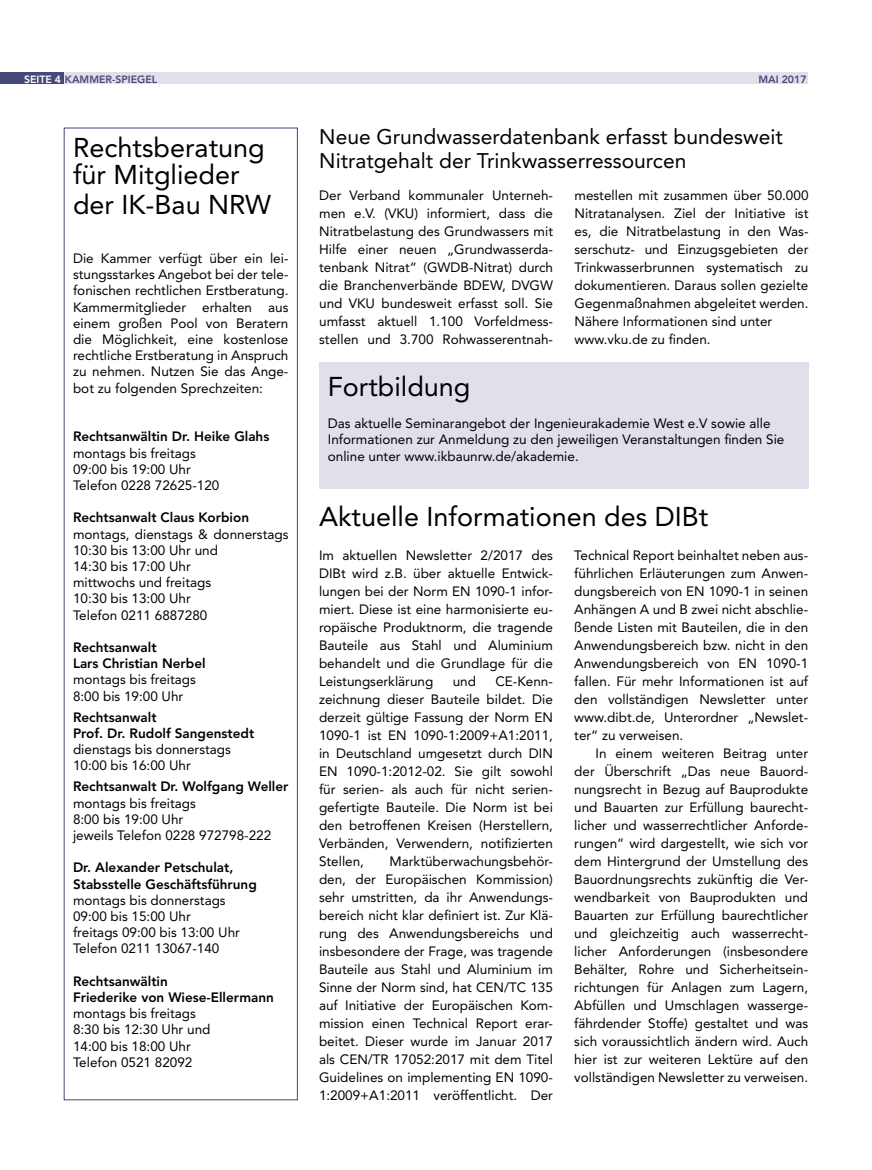
<style>
.page{position:relative;width:872px;height:1170px;background:#fff}
.page>*{position:absolute;margin:0;border:0;box-sizing:border-box;transform-origin:0 0}
.t1{font:27px/27px "Avenir LT Std";color:#000}
.t2{font:21px/24px "Avenir LT Std";color:#000}
.t3{font:13.5px/18px "Avenir LT Std";color:#000}
.t4{font:800 13.5px/16.2px "Avenir LT Std";color:#000}
.t5{font:800 10.5px "Avenir LT Std";color:#464978}
.s1{color:#fff}
</style>
<div class="page">
<div style="left:62px;top:73px;width:745px;height:11px;background:#e1dfe9"></div>
<div style="left:0;top:73px;width:63px;height:11px;background:#464978"></div>
<div style="left:64px;top:128px;width:234px;height:972px;border:1px solid #464978"></div>
<div style="left:319px;top:362px;width:489px;height:126px;background:#e1dfe9"></div>
<p class="t5" style="left:24px;top:73px;width:134px"><span class="s1">SEITE 4</span> KAMMER-SPIEGEL</p>
<p class="t5" style="left:758px;top:73px;width:50px">MAI 2017</p>
<h1 class="t1" style="left:73px;top:135px;width:193px">Rechtsberatung für Mitglieder</h1>
<h1 class="t1" style="left:73px;top:192px;width:200px">der IK-Bau NRW</h1>
<p class="t3" style="left:73px;top:250px;width:217px;line-height:16.2px;text-align:justify">Die Kammer verfügt über ein lei&shy;stungsstarkes Angebot bei der tele&shy;fonischen rechtlichen Erstberatung.<br>Kammermitglieder erhalten aus einem großen Pool von Beratern die Möglichkeit, eine kostenlose rechtliche Erstberatung in Anspruch zu nehmen. Nutzen Sie das Ange&shy;bot zu folgenden Sprechzeiten:</p>
<p class="t4" style="left:73px;top:428px;width:198px">Rechtsanwältin Dr. Heike Glahs</p>
<p class="t3" style="left:73px;top:445px;width:148px;line-height:16.2px">montags bis freitags<br>09:00 bis 19:00 Uhr<br>Telefon 0228 72625-120</p>
<p class="t4" style="left:73px;top:509px;width:177px">Rechtsanwalt Claus Korbion</p>
<p class="t3" style="left:73px;top:526px;width:217px;line-height:16.2px">montags, dienstags &amp; donnerstags<br>10:30 bis 13:00 Uhr und<br>14:30 bis 17:00 Uhr<br>mittwochs und freitags<br>10:30 bis 13:00 Uhr<br>Telefon 0211 6887280</p>
<p class="t4" style="left:73px;top:639px;width:134px">Rechtsanwalt<br>Lars Christian Nerbel</p>
<p class="t3" style="left:73px;top:671px;width:124px;line-height:16.2px">montags bis freitags<br>8:00 bis 19:00 Uhr</p>
<p class="t4" style="left:73px;top:708px;width:183px">Rechtsanwalt<br>Prof. Dr. Rudolf Sangenstedt</p>
<p class="t3" style="left:73px;top:741px;width:159px;line-height:16.2px">dienstags bis donnerstags<br>10:00 bis 16:00 Uhr</p>
<p class="t4" style="left:73px;top:778px;width:217px">Rechtsanwalt Dr. Wolfgang Weller</p>
<p class="t3" style="left:73px;top:794px;width:200px;line-height:16.2px">montags bis freitags<br>8:00 bis 19:00 Uhr<br>jeweils Telefon 0228 972798-222</p>
<p class="t4" style="left:73px;top:859px;width:185px">Dr. Alexander Petschulat,<br>Stabsstelle Geschäftsführung</p>
<p class="t3" style="left:73px;top:892px;width:168px;line-height:16.2px">montags bis donnerstags<br>09:00 bis 15:00 Uhr<br>freitags 09:00 bis 13:00 Uhr<br>Telefon 0211 13067-140</p>
<p class="t4" style="left:73px;top:972px;width:202px">Rechtsanwältin<br>Friederike von Wiese-Ellermann</p>
<p class="t3" style="left:73px;top:1005px;width:139px;line-height:16.2px">montags bis freitags<br>8:30 bis 12:30 Uhr und<br>14:00 bis 18:00 Uhr<br>Telefon 0521 82092</p>
<h2 class="t2" style="left:319px;top:124px;width:465px">Neue Grundwasserdatenbank erfasst bundesweit<br>Nitratgehalt der Trinkwasserressourcen</h2>
<p class="t3" style="left:319px;top:186px;width:235px;text-align:justify">Der Verband kommunaler Unterneh&shy;men e.V. (VKU) informiert, dass die Nitratbelastung des Grundwassers mit Hilfe einer neuen „Grundwasserda&shy;tenbank Nitrat“ (GWDB-Nitrat) durch die Branchenverbände BDEW, DVGW und VKU bundesweit erfasst soll. Sie umfasst aktuell 1.100 Vorfeldmess&shy;stellen und 3.700 Rohwasserentnah-</p>
<p class="t3" style="left:574px;top:186px;width:235px">mestellen mit zusammen über 50.000<br>Nitratanalysen. Ziel der Initiative ist es, die Nitratbelastung in den Was&shy;serschutz- und Einzugsgebieten der Trinkwasserbrunnen systematisch zu dokumentieren. Daraus sollen gezielte Gegenmaßnahmen abgeleitet werden.<br>Nähere Informationen sind unter www.vku.de zu finden.</p>
<h1 class="t1" style="left:328px;top:373px;width:144px">Fortbildung</h1>
<p class="t3" style="left:328px;top:415px;width:458px;line-height:16.2px">Das aktuelle Seminarangebot der Ingenieurakademie West e.V sowie alle<br>Informationen zur Anmeldung zu den jeweiligen Veranstaltungen finden Sie online unter www.ikbaunrw.de/akademie.</p>
<h1 class="t1" style="left:319px;top:503px;width:391px">Aktuelle Informationen des DIBt</h1>
<p class="t3" style="left:319px;top:546px;width:235px;text-align:justify">Im aktuellen Newsletter 2/2017 des DIBt wird z.B. über aktuelle Entwick&shy;lungen bei der Norm EN 1090-1 infor&shy;miert. Diese ist eine harmonisierte eu&shy;ropäische Produktnorm, die tragende Bauteile aus Stahl und Aluminium behandelt und die Grundlage für die Leistungserklärung</p>
<p class="t3" style="left:574px;top:546px;width:235px;text-align:justify">Technical Report beinhaltet neben aus&shy;führlichen Erläuterungen zum Anwen&shy;dungsbereich von EN 1090-1 in seinen Anhängen A und B zwei nicht abschlie&shy;ßende Listen mit Bauteilen, die in den Anwendungsbereich bzw. nicht in den Anwendungsbereich von EN 1090-1 fallen. Für mehr Informationen ist auf den vollständigen Newsletter unter www.dibt.de, Unterordner „Newslet&shy;ter“ zu verweisen.</p>
<p class="t3" style="left:574px;top:744px;width:235px;text-align:justify;text-indent:21px">In einem weiteren Beitrag unter der Überschrift „Das neue Bauord&shy;nungsrecht in Bezug auf Bauprodukte und Bauarten zur Erfüllung baurecht&shy;licher und wasserrechtlicher Anforde&shy;rungen“ wird dargestellt, wie sich vor dem Hintergrund der Umstellung des Bauordnungsrechts zukünftig die Ver&shy;wendbarkeit von Bauprodukten und Bauarten zur Erfüllung baurechtlicher und gleichzeitig auch wasserrecht&shy;licher Anforderungen (insbesondere Behälter, Rohre und Sicherheitsein&shy;richtungen für Anlagen zum Lagern, Abfüllen und Umschlagen wasserge&shy;fährdender Stoffe) gestaltet und was sich voraussichtlich ändern wird. Auch hier ist zur weiteren Lektüre auf den vollständigen Newsletter zu verweisen.</p>
<p class="t3" style="left:453px;top:672px;width:25px">und</p>
<p class="t3" style="left:319px;top:672px;width:235px;text-align:justify;text-indent:176px">CE-Kenn&shy;zeichnung dieser Bauteile bildet. Die derzeit gültige Fassung der Norm EN 1090-1 ist EN 1090-1:2009+A1:2011, in Deutschland umgesetzt durch DIN EN 1090-1:2012-02. Sie gilt sowohl für serien- als auch für nicht serien&shy;gefertigte Bauteile. Die Norm ist bei den betroffenen Kreisen (Herstellern, Verbänden, Verwendern, notifizierten Stellen,</p>
<p class="t3" style="left:319px;top:852px;width:235px;text-align:justify;text-indent:71px">Marktüberwachungsbehör&shy;den, der Europäischen Kommission) sehr umstritten, da ihr Anwendungs&shy;bereich nicht klar definiert ist. Zur Klä&shy;rung des Anwendungsbereichs und insbesondere der Frage, was tragende Bauteile aus Stahl und Aluminium im Sinne der Norm sind, hat CEN/TC 135 auf Initiative der Europäischen Kom&shy;mission einen Technical Report erar&shy;beitet. Dieser wurde im Januar 2017 als CEN/TR 17052:2017 mit dem Titel Guidelines on implementing EN 1090- 1:2009+A1:2011 veröffentlicht. Der</p>
</div>
